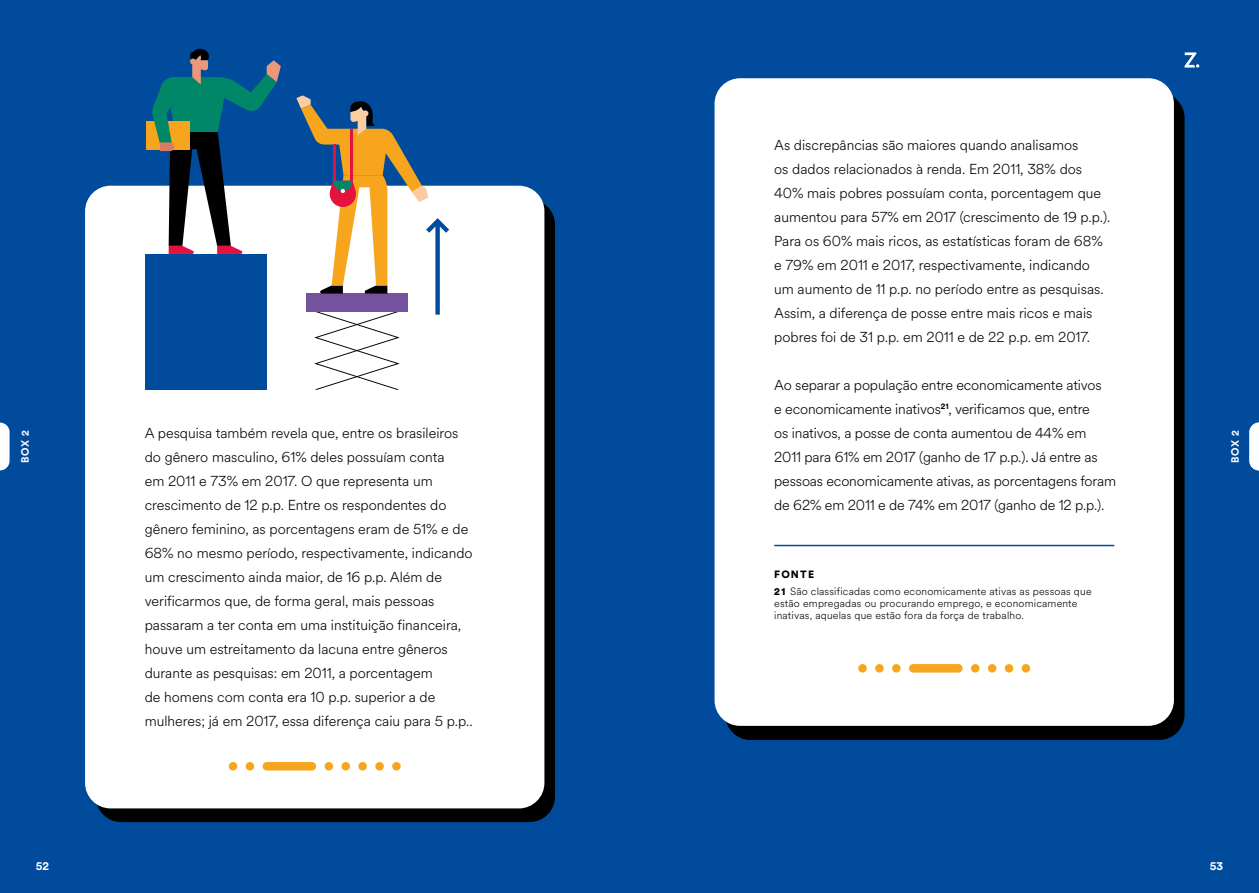
<style>
.page{position:relative;width:1259px;height:893px;background:#004b9c}
.page>*{position:absolute;margin:0;border:0;box-sizing:border-box;transform-origin:0 0}
.t1{font:300 14.25px/24px "Circular Spotify Text";color:#000}
.t2{font:700 12px "Circular Std";color:#fff}
.t3{font:300 10.5px/12px "Circular Spotify Text";letter-spacing:.02em;color:#000}
.t4{font:700 10.5px "Circular Std";letter-spacing:.04em;color:#fff}
.t5{font:900 10.5px "Circular Std";letter-spacing:.11em;color:#000}
.s1{font-family:"Circular Std";font-weight:900}
</style>
<div class="page">
<div style="left:96px;top:199px;width:459px;height:623px;background:#000;border-radius:26px"></div>
<div style="left:85px;top:186px;width:459px;height:622px;background:#fff;border-radius:26px"></div>
<div style="left:145px;top:254px;width:121px;height:136px;background:#004b9c"></div>
<div style="left:147px;top:121px;width:43px;height:28px;background:#f7a51c"></div>
<svg style="left:152px;top:48px;width:129px;height:206px"></svg>
<svg style="left:296px;top:95px;width:153px;height:295px"></svg>
<div style="left:263px;top:762px;width:53px;height:8px;background:#f7a51c;border-radius:4px"></div>
<div style="left:358px;top:762px;width:9px;height:8px;background:#f7a51c;border-radius:50%"></div>
<div style="left:229px;top:762px;width:8px;height:8px;background:#f7a51c;border-radius:50%"></div>
<div style="left:246px;top:762px;width:8px;height:8px;background:#f7a51c;border-radius:50%"></div>
<div style="left:375px;top:762px;width:9px;height:8px;background:#f7a51c;border-radius:50%"></div>
<div style="left:324px;top:762px;width:9px;height:8px;background:#f7a51c;border-radius:50%"></div>
<div style="left:392px;top:762px;width:9px;height:8px;background:#f7a51c;border-radius:50%"></div>
<div style="left:341px;top:762px;width:9px;height:8px;background:#f7a51c;border-radius:50%"></div>
<div style="left:725px;top:92px;width:459px;height:648px;background:#000;border-radius:26px"></div>
<div style="left:714px;top:78px;width:460px;height:648px;background:#fff;border-radius:26px"></div>
<hr style="left:774px;top:545px;width:340px;height:1px;background:#004b9c">
<div style="left:909px;top:664px;width:53px;height:9px;background:#f7a51c;border-radius:4px"></div>
<div style="left:988px;top:664px;width:8px;height:9px;background:#f7a51c;border-radius:50%"></div>
<div style="left:858px;top:664px;width:8px;height:9px;background:#f7a51c;border-radius:50%"></div>
<div style="left:875px;top:664px;width:8px;height:9px;background:#f7a51c;border-radius:50%"></div>
<div style="left:1004px;top:664px;width:9px;height:9px;background:#f7a51c;border-radius:50%"></div>
<div style="left:892px;top:664px;width:8px;height:9px;background:#f7a51c;border-radius:50%"></div>
<svg style="left:1021px;top:664px;width:9px;height:9px"></svg>
<div style="left:971px;top:664px;width:8px;height:9px;background:#f7a51c;border-radius:50%"></div>
<svg style="left:1249px;top:423px;width:10px;height:47px"></svg>
<svg style="left:0;top:423px;width:10px;height:47px"></svg>
<svg style="left:1184px;top:52px;width:15px;height:16px"></svg>
<p class="t4" style="left:18px;top:463px;width:34px;rotate:-90deg">BOX 2</p>
<p class="t1" style="left:145px;top:421px;width:329px">A pesquisa também revela que, entre os brasileiros do gênero masculino, 61% deles possuíam conta<br>em 2011 e 73% em 2017. O que representa um crescimento de 12 p.p. Entre os respondentes do gênero feminino, as porcentagens eram de 51% e de 68% no mesmo período, respectivamente, indicando um crescimento ainda maior, de 16 p.p. Além de verificarmos que, de forma geral, mais pessoas passaram a ter conta em uma instituição financeira, houve um estreitamento da lacuna entre gêneros durante as pesquisas: em 2011, a porcentagem<br>de homens com conta era 10 p.p. superior a de mulheres; já em 2017, essa diferença caiu para 5 p.p..</p>
<p class="t1" style="left:774px;top:133px;width:338px">As discrepâncias são maiores quando analisamos<br>os dados relacionados à renda. Em 2011, 38% dos 40% mais pobres possuíam conta, porcentagem que aumentou para 57% em 2017 (crescimento de 19 p.p.).<br>Para os 60% mais ricos, as estatísticas foram de 68% e 79% em 2011 e 2017, respectivamente, indicando um aumento de 11 p.p. no período entre as pesquisas.<br>Assim, a diferença de posse entre mais ricos e mais pobres foi de 31 p.p. em 2011 e de 22 p.p. em 2017.</p>
<p class="t1" style="left:774px;top:373px;width:343px">Ao separar a população entre economicamente ativos<br>e economicamente inativos<sup>21</sup>, verificamos que, entre<br>os inativos, a posse de conta aumentou de 44% em 2011 para 61% em 2017 (ganho de 17 p.p.). Já entre as pessoas economicamente ativas, as porcentagens foram de 62% em 2011 e de 74% em 2017 (ganho de 12 p.p.).</p>
<p class="t5" style="left:774px;top:567px;width:41px">FONTE</p>
<p class="t3" style="left:774px;top:586px;width:319px"><span class="s1">21</span> São classificadas como economicamente ativas as pessoas que estão empregadas ou procurando emprego, e economicamente inativas, aquelas que estão fora da força de trabalho.</p>
<p class="t4" style="left:1228px;top:463px;width:34px;rotate:-90deg">BOX 2</p>
<p class="t2" style="left:36px;top:858px;width:15px">52</p>
<p class="t2" style="left:1209px;top:858px;width:15px">53</p>
</div>
